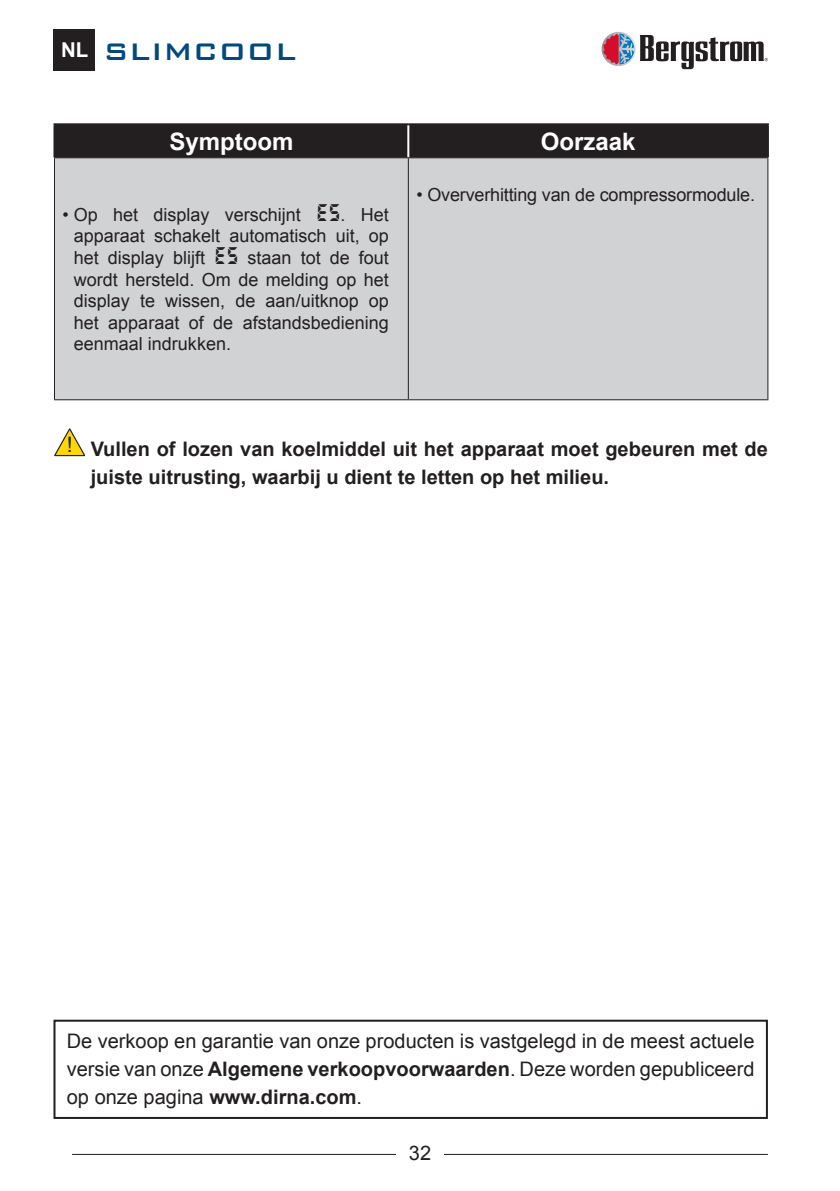
<style>
.page{position:relative;width:840px;height:1191px;background:#fff}
.page>*{position:absolute;margin:0;border:0;box-sizing:border-box;transform-origin:0 0}
.t1{font:500 32px "Bank Gothic BT";color:#004a7f}
.t2{font:700 24px "Arial";color:#fff}
.t3{font:21.4px "Arial";color:#231f20}
.t4{font:20px/28px "Arial";color:#231f20;text-align:justify}
.t5{font:700 20px/28px "Arial";color:#231f20}
.t6{font:18px/21.6px "Arial";color:#231f20;text-align:justify}
.s1{font-family:"Arial";font-weight:700;font-size:20.4px;color:#fff}
.s2{font-family:"Radioland"}
.s3{font-weight:700}
</style>
<div class="page">
<div style="left:54px;top:29px;width:41px;height:42px;background:#231f20"></div>
<hr style="left:72px;top:1153px;width:695px;height:1px;background:#231f20">
<div style="left:396px;top:1145px;width:47px;height:29px;background:#fff"></div>
<svg style="left:601px;top:32px;width:34px;height:34px"></svg>
<svg style="left:602px;top:34px;width:165px;height:35px"></svg>
<svg style="left:54px;top:428px;width:32px;height:29px"></svg>
<div style="left:55px;top:125px;width:711px;height:32px;background:#231f20"></div>
<div style="left:55px;top:158px;width:712px;height:241px;background:#d1d2d4"></div>
<hr style="left:53px;top:123px;width:355px;height:2px;background:#231f20">
<hr style="left:53px;top:125px;width:2px;height:32px;background:#231f20">
<hr style="left:408px;top:123px;width:360px;height:2px;background:#231f20">
<hr style="left:766px;top:125px;width:2px;height:32px;background:#231f20">
<hr style="left:407px;top:125px;width:2px;height:32px;background:#fff">
<hr style="left:54px;top:157px;width:354px;height:1px;background:#231f20">
<hr style="left:54px;top:158px;width:1px;height:241px;background:#231f20">
<hr style="left:408px;top:157px;width:360px;height:1px;background:#231f20">
<hr style="left:407px;top:158px;width:1px;height:241px;background:#231f20">
<hr style="left:767px;top:158px;width:1px;height:241px;background:#231f20">
<hr style="left:54px;top:399px;width:354px;height:1px;background:#231f20">
<hr style="left:408px;top:399px;width:360px;height:1px;background:#231f20">
<div style="left:53px;top:1019px;width:714px;height:100px;border:2px solid #231f20"></div>
<h1 class="t1" style="left:61px;top:34px;width:237px"><span class="s1">NL</span> SLIMCOOL</h1>
<p class="t2" style="left:169px;top:125px;width:126px">Symptoom</p>
<p class="t2" style="left:540px;top:125px;width:96px">Oorzaak</p>
<p class="t6" style="left:74px;top:204px;width:316px;text-indent:-11px">• Op het display verschijnt <span class="s2">E5</span>. Het apparaat schakelt automatisch uit, op het display blijft <span class="s2">E5</span> staan tot de fout wordt hersteld. Om de melding op het display te wissen, de aan/uitknop op het apparaat of de afstandsbediening eenmaal indrukken.</p>
<p class="t6" style="left:416px;top:184px;width:340px">• Oververhitting van de compressormodule.</p>
<p class="t3" style="left:67px;top:430px;width:7px">!</p>
<p class="t5" style="left:91px;top:435px;width:678px">Vullen of lozen van koelmiddel uit het apparaat moet gebeuren met de juiste uitrusting, waarbij u dient te letten op het milieu.</p>
<p class="t4" style="left:67px;top:1026px;width:688px">De verkoop en garantie van onze producten is vastgelegd in de meest actuele versie van onze <span class="s3">Algemene verkoopvoorwaarden</span>. Deze worden gepubliceerd op onze pagina <span class="s3">www.dirna.com</span>.</p>
<p class="t4" style="left:408px;top:1139px;width:24px">32</p>
</div>
